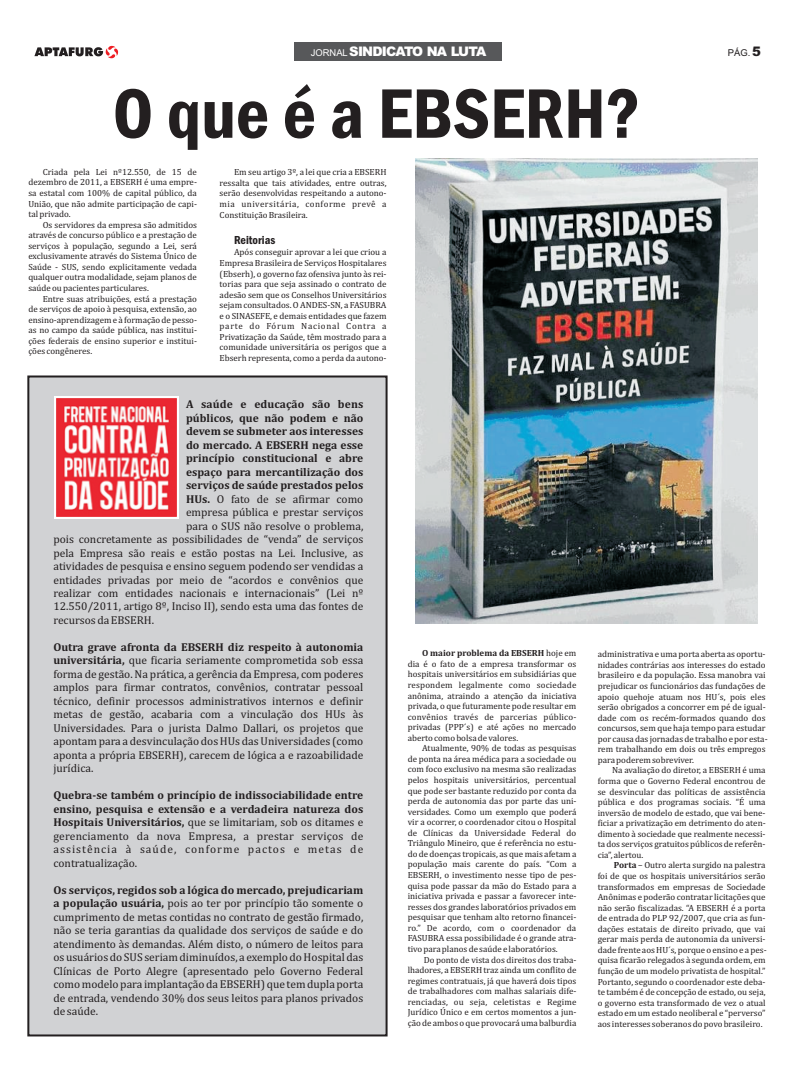
<style>
.page{position:relative;width:794px;height:1078px;background:#fff}
.page>*{position:absolute;margin:0;border:0;box-sizing:border-box;transform-origin:0 0}
.t1{font:600 condensed 72.4px "Franklin Gothic";color:#231f20}
.t2{font:900 13.2px "Arial";letter-spacing:-.065em;color:#fff}
.t3{font:600 condensed 12px "Franklin Gothic";color:#231f20}
.t4{font:11.5px/13.5px "Cambria";color:#231f20;text-align:justify}
.t5{font:700 11.5px "Cambria";color:#231f20}
.t6{font:9.4px "Arial";color:#231f20}
.t7{font:9px/10.6px "Cambria";color:#231f20;text-align:justify}
.s1{font-weight:400;font-size:9.4px}
.s2{font-weight:900;font-size:13.2px}
.s3{font-weight:700}
</style>
<div class="page">
<div style="left:27px;top:375px;width:361px;height:662px;background:#d1d2d4"></div>
<svg style="left:34px;top:46px;width:84px;height:12px"></svg>
<div style="left:294px;top:43px;width:208px;height:18px;background:#57585a"></div>
<img style="left:55px;top:396px;width:124px;height:122px">
<img style="left:415px;top:158px;width:342px;height:465px">
<h2 class="t2" style="left:311px;top:47px;width:177px"><span class="s1">JORNAL</span> SINDICATO NA LUTA</h2>
<p class="t6" style="left:728px;top:49px;width:34px">PÁG. <span class="s2">5</span></p>
<h1 class="t1" style="left:113px;top:87px;width:529px">O que é a EBSERH?</h1>
<p class="t7" style="left:28px;top:167px;width:170px;text-indent:14px">Criada pela Lei nº12.550, de 15 de dezembro de 2011, a EBSERH é uma empre&shy;sa estatal com 100% de capital público, da União, que não admite participação de capi&shy;tal privado.</p>
<p class="t7" style="left:28px;top:220px;width:170px;text-indent:14px">Os servidores da empresa são admitidos através de concurso público e a prestação de serviços à população, segundo a Lei, será exclusivamente através do Sistema Único de Saúde - SUS, sendo explicitamente vedada qualquer outra modalidade, sejam planos de saúde ou pacientes particulares.</p>
<p class="t7" style="left:28px;top:294px;width:170px;text-indent:14px">Entre suas atribuições, está a prestação de serviços de apoio à pesquisa, extensão, ao ensino-aprendizagem e à formação de pesso&shy;as no campo da saúde pública, nas institui&shy;ções federais de ensino superior e institui&shy;ções congêneres.</p>
<p class="t7" style="left:220px;top:167px;width:168px;text-indent:14px">Em seu artigo 3º, a lei que cria a EBSERH ressalta que tais atividades, entre outras, serão desenvolvidas respeitando a autono&shy;mia universitária, conforme prevê a Constituição Brasileira.</p>
<h3 class="t3" style="left:234px;top:236px;width:43px">Reitorias</h3>
<p class="t7" style="left:220px;top:247px;width:168px;text-indent:14px">Após conseguir aprovar a lei que criou a Empresa Brasileira de Serviços Hospitalares (Ebserh), o governo faz ofensiva junto às rei&shy;torias para que seja assinado o contrato de adesão sem que os Conselhos Universitários sejam consultados. O ANDES-SN, a FASUBRA e o SINASEFE, e demais entidades que fazem parte do Fórum Nacional Contra a Privatização da Saúde, têm mostrado para a comunidade universitária os perigos que a Ebserh representa, como a perda da autono-</p>
<p class="t5" style="left:186px;top:399px;width:179px">A saúde e educação são bens</p>
<p class="t5" style="left:186px;top:412px;width:179px">públicos, que não podem e não</p>
<p class="t5" style="left:186px;top:426px;width:179px">devem se submeter aos interesses</p>
<p class="t5" style="left:186px;top:439px;width:179px">do mercado. A EBSERH nega esse</p>
<p class="t5" style="left:186px;top:453px;width:179px">princípio constitucional e abre</p>
<p class="t5" style="left:186px;top:466px;width:179px">espaço para mercantilização dos</p>
<p class="t5" style="left:186px;top:480px;width:179px">serviços de saúde prestados pelos</p>
<p class="t4" style="left:186px;top:492px;width:179px"><span class="s3">HUs.</span> O fato de se afirmar como</p>
<p class="t4" style="left:186px;top:506px;width:179px">empresa pública e prestar serviços</p>
<p class="t4" style="left:186px;top:519px;width:179px">para o SUS não resolve o problema,</p>
<p class="t4" style="left:53px;top:533px;width:311px">pois concretamente as possibilidades de “venda” de serviços</p>
<p class="t4" style="left:53px;top:546px;width:311px">pela Empresa são reais e estão postas na Lei. Inclusive, as</p>
<p class="t4" style="left:53px;top:560px;width:311px">atividades de pesquisa e ensino seguem podendo ser vendidas a</p>
<p class="t4" style="left:53px;top:573px;width:311px">entidades privadas por meio de “acordos e convênios que</p>
<p class="t4" style="left:53px;top:587px;width:311px">realizar com entidades nacionais e internacionais” (Lei nº</p>
<p class="t4" style="left:53px;top:600px;width:311px">12.550/2011, artigo 8º, Inciso II), sendo esta uma das fontes de</p>
<p class="t4" style="left:53px;top:614px;width:102px">recursos da EBSERH.</p>
<p class="t4" style="left:53px;top:641px;width:311px"><span class="s3">Outra grave afronta da EBSERH diz respeito à autonomia universitária,</span> que ficaria seriamente comprometida sob essa forma de gestão. Na prática, a gerência da Empresa, com poderes amplos para firmar contratos, convênios, contratar pessoal técnico, definir processos administrativos internos e definir metas de gestão, acabaria com a vinculação dos HUs às Universidades. Para o jurista Dalmo Dallari, os projetos que apontam para a desvinculação dos HUs das Universidades (como aponta a própria EBSERH), carecem de lógica a e razoabilidade jurídica.</p>
<p class="t4" style="left:53px;top:789px;width:311px"><span class="s3">Quebra-se também o princípio de indissociabilidade entre ensino, pesquisa e extensão e a verdadeira natureza dos Hospitais Universitários,</span> que se limitariam, sob os ditames e gerenciamento da nova Empresa, a prestar serviços de assistência à saúde, conforme pactos e metas de contratualização.</p>
<p class="t4" style="left:53px;top:883px;width:311px"><span class="s3">Os serviços, regidos sob a lógica do mercado, prejudicariam a população usuária,</span> pois ao ter por princípio tão somente o cumprimento de metas contidas no contrato de gestão firmado, não se teria garantias da qualidade dos serviços de saúde e do atendimento às demandas. Além disto, o número de leitos para os usuários do SUS seriam diminuídos, a exemplo do Hospital das Clínicas de Porto Alegre (apresentado pelo Governo Federal como modelo para implantação da EBSERH) que tem dupla porta de entrada, vendendo 30% dos seus leitos para planos privados de saúde.</p>
<p class="t7" style="left:408px;top:648px;width:170px;text-indent:14px"><span class="s3">O maior problema da EBSERH</span> hoje em dia é o fato de a empresa transformar os hospitais universitários em subsidiárias que respondem legalmente como sociedade anônima, atraindo a atenção da iniciativa privada, o que futuramente pode resultar em convênios través de parcerias público&shy;privadas (PPP´s) e até ações no mercado aberto como bolsa de valores.</p>
<p class="t7" style="left:408px;top:743px;width:170px;text-indent:14px">Atualmente, 90% de todas as pesquisas de ponta na área médica para a sociedade ou com foco exclusivo na mesma são realizadas pelos hospitais universitários, percentual que pode ser bastante reduzido por conta da perda de autonomia das por parte das uni&shy;versidades. Como um exemplo que poderá vir a ocorrer, o coordenador citou o Hospital de Clínicas da Universidade Federal do Triângulo Mineiro, que é referência no estu&shy;do de doenças tropicais, as que mais afetam a população mais carente do país. “Com a EBSERH, o investimento nesse tipo de pes&shy;quisa pode passar da mão do Estado para a iniciativa privada e passar a favorecer inte&shy;resses dos grandes laboratórios privados em pesquisar que tenham alto retorno financei&shy;ro.” De acordo, com o coordenador da FASUBRA essa possibilidade é o grande atra&shy;tivo para planos de saúde e laboratórios.</p>
<p class="t7" style="left:408px;top:954px;width:170px;text-indent:16px">Do ponto de vista dos direitos dos traba&shy;lhadores, a EBSERH traz ainda um conflito de regimes contratuais, já que haverá dois tipos de trabalhadores com malhas salariais dife&shy;renciadas, ou seja, celetistas e Regime Jurídico Único e em certos momentos a jun&shy;ção de ambos o que provocará uma balburdia</p>
<p class="t7" style="left:598px;top:649px;width:171px;text-align:left">administrativa e uma porta aberta as oportu&shy;nidades contrárias aos interesses do estado brasileiro e da população. Essa manobra vai prejudicar os funcionários das fundações de apoio quehoje atuam nos HU´s, pois eles serão obrigados a concorrer em pé de igual&shy;dade com os recém-formados quando dos concursos, sem que haja tempo para estudar por causa das jornadas de trabalho e por esta&shy;rem trabalhando em dois ou três empregos para poderem sobreviver.</p>
<p class="t7" style="left:597px;top:765px;width:169px;text-indent:14px">Na avaliação do diretor, a EBSERH é uma forma que o Governo Federal encontrou de se desvincular das políticas de assistência pública e dos programas sociais. “É uma inversão de modelo de estado, que vai bene&shy;ficiar a privatização em detrimento do aten&shy;dimento à sociedade que realmente necessi&shy;ta dos serviços gratuitos públicos de referên&shy;cia”, alertou.</p>
<p class="t7" style="left:597px;top:860px;width:170px;text-align:left;text-indent:16px"><span class="s3">Porta</span> – Outro alerta surgido na palestra foi de que os hospitais universitários serão transformados em empresas de Sociedade Anônimas e poderão contratar licitações que não serão fiscalizadas. “A EBSERH é a porta de entrada do PLP 92/2007, que cria as fun&shy;dações estatais de direito privado, que vai gerar mais perda de autonomia da universi&shy;dade frente aos HU´s, porque o ensino e a pes&shy;quisa ficarão relegados à segunda ordem, em função de um modelo privatista de hospital.” Portanto, segundo o coordenador este deba&shy;te também é de concepção de estado, ou seja, o governo esta transformado de vez o atual estado em um estado neoliberal e “perverso” aos interesses soberanos do povo brasileiro.</p>
</div>
